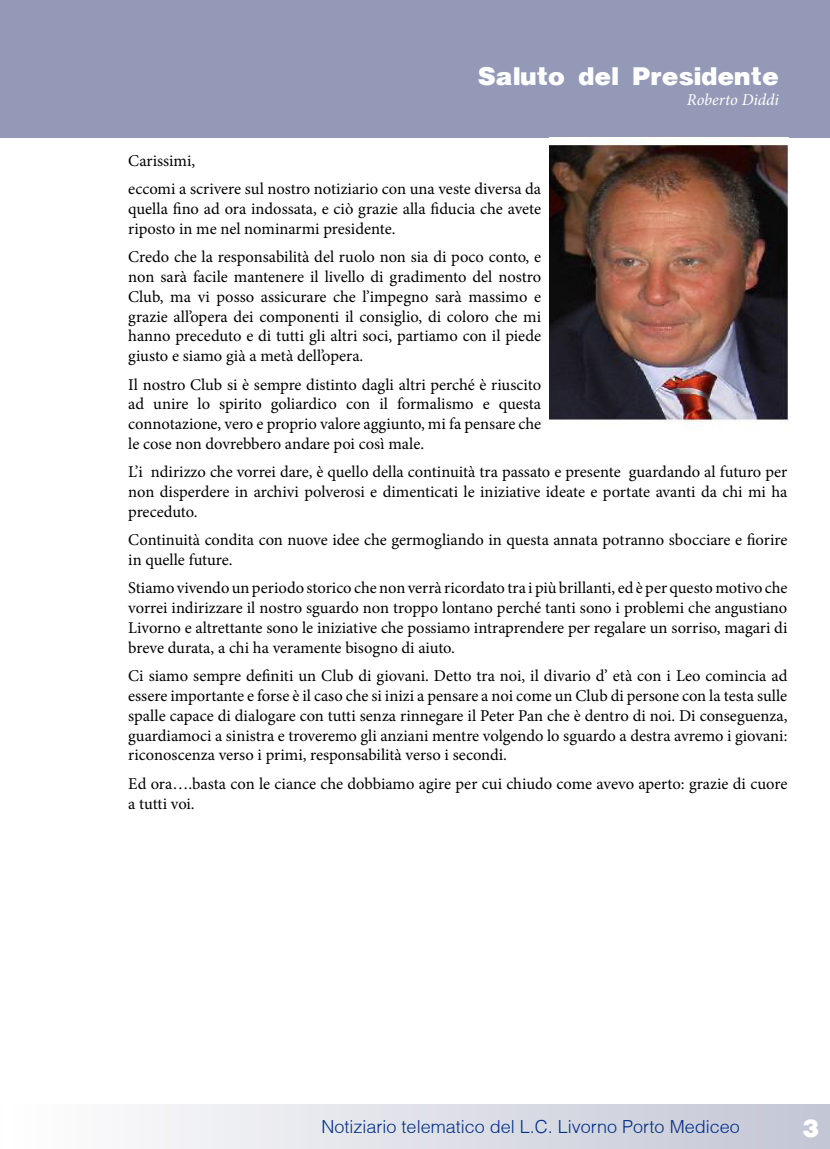
<style>
.page{position:relative;width:830px;height:1149px;background:#fff}
.page>*{position:absolute;margin:0;border:0;box-sizing:border-box;transform-origin:0 0}
.t1{font:27px "Helvetica Black cyr Bold";color:#fff}
.t2{font:300 18px "Helvetica";color:#002f87}
.t3{font:16.5px/19.8px "Minion Pro";color:#000;text-align:justify}
.t4{font:italic 16.5px "Minion Pro";letter-spacing:-.005em;color:#fff}
</style>
<div class="page">
<div style="left:0;top:1103px;width:829px;height:45px;background:linear-gradient(to right,#fff,#c3c6d4)"></div>
<div style="left:0;top:0;width:829px;height:137px;background:#9399b6"></div>
<img style="left:549px;top:143px;width:238px;height:281px">
<h1 class="t1" style="left:477px;top:63px;width:303px">Saluto del Presidente</h1>
<p class="t4" style="left:686px;top:88px;width:93px">Roberto Diddi</p>
<p class="t3" style="left:128px;top:146px;width:414px;line-height:28.3px">Carissimi,<br>eccomi a scrivere sul nostro notiziario con una veste diversa da</p>
<p class="t3" style="left:128px;top:199px;width:414px">quella fino ad ora indossata, e ciò grazie alla fiducia che avete riposto in me nel nominarmi presidente.</p>
<p class="t3" style="left:128px;top:247px;width:414px">Credo che la responsabilità del ruolo non sia di poco conto, e non sarà facile mantenere il livello di gradimento del nostro Club, ma vi posso assicurare che l’impegno sarà massimo e grazie all’opera dei componenti il consiglio, di coloro che mi hanno preceduto e di tutti gli altri soci, partiamo con il piede giusto e siamo già a metà dell’opera.</p>
<p class="t3" style="left:128px;top:374px;width:414px">Il nostro Club si è sempre distinto dagli altri perché è riuscito ad unire lo spirito goliardico con il formalismo e questa connotazione, vero e proprio valore aggiunto, mi fa pensare che le cose non dovrebbero andare poi così male.</p>
<p class="t3" style="left:128px;top:462px;width:660px">L’i ndirizzo che vorrei dare, è quello della continuità tra passato e presente guardando al futuro per non disperdere in archivi polverosi e dimenticati le iniziative ideate e portate avanti da chi mi ha preceduto.</p>
<p class="t3" style="left:128px;top:530px;width:660px">Continuità condita con nuove idee che germogliando in questa annata potranno sbocciare e fiorire in quelle future.</p>
<p class="t3" style="left:128px;top:578px;width:660px">Stiamo vivendo un periodo storico che non verrà ricordato tra i più brillanti, ed è per questo motivo che vorrei indirizzare il nostro sguardo non troppo lontano perché tanti sono i problemi che angustiano Livorno e altrettante sono le iniziative che possiamo intraprendere per regalare un sorriso, magari di breve durata, a chi ha veramente bisogno di aiuto.</p>
<p class="t3" style="left:128px;top:666px;width:660px">Ci siamo sempre definiti un Club di giovani. Detto tra noi, il divario d’ età con i Leo comincia ad essere importante e forse è il caso che si inizi a pensare a noi come un Club di persone con la testa sulle spalle capace di dialogare con tutti senza rinnegare il Peter Pan che è dentro di noi. Di conseguenza, guardiamoci a sinistra e troveremo gli anziani mentre volgendo lo sguardo a destra avremo i giovani: riconoscenza verso i primi, responsabilità verso i secondi.</p>
<p class="t3" style="left:128px;top:773px;width:660px">Ed ora….basta con le ciance che dobbiamo agire per cui chiudo come avevo aperto: grazie di cuore a tutti voi.</p>
<p class="t2" style="left:321px;top:1114px;width:419px">Notiziario telematico del L.C. Livorno Porto Mediceo</p>
<h1 class="t1" style="left:802px;top:1114px;width:18px">3</h1>
</div>
